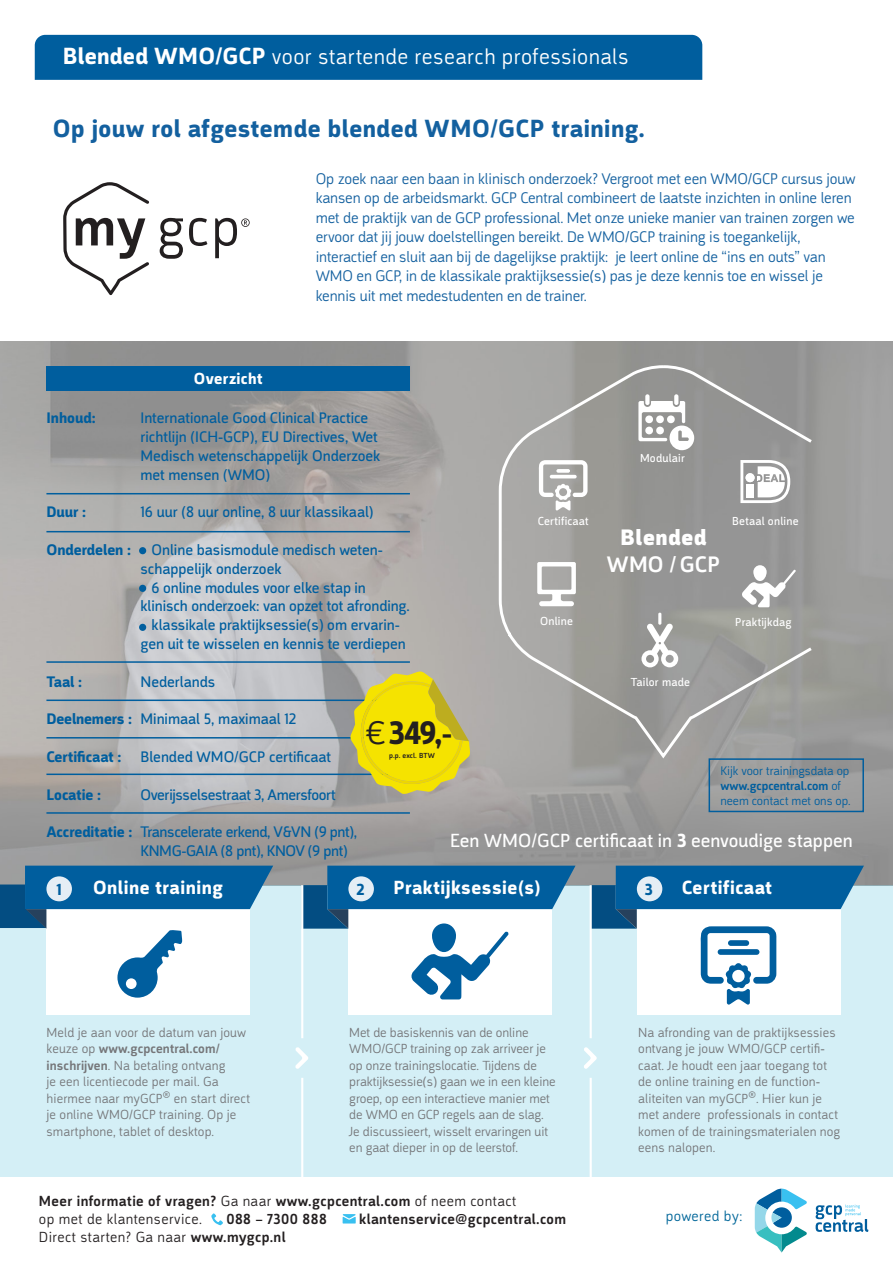
<style>
.page{position:relative;width:893px;height:1263px;background:#fff}
.page>*{position:absolute;margin:0;border:0;box-sizing:border-box;transform-origin:0 0}
.t1{font:700 33.45px "Argumentum";color:#231f20}
.t2{font:700 25.5px "Argumentum";letter-spacing:.02em;color:#13609f}
.t3{font:900 22.95px "Argumentum";letter-spacing:.03em;color:#fff}
.t4{font:500 22.95px "Argumentum";letter-spacing:.01em;color:#fff}
.t5{font:300 22.5px "Argumentum";letter-spacing:.02em;color:#fff}
.t6{font:700 19.5px "Argumentum";letter-spacing:.03em;color:#fff}
.t7{font:19.5px "Argumentum";letter-spacing:.005em;color:#fff}
.t8{font:700 16.5px "Argumentum";color:#005e9e}
.t9{font:700 16.35px "Argumentum";letter-spacing:.025em;color:#fff}
.t10{font:300 15.75px/19.5px "Argumentum";letter-spacing:-.005em;color:#13609f}
.t11{font:15.6px/18.8px "Argumentum";color:#005e9e}
.t12{font:15.6px "Argumentum";letter-spacing:-.02em;color:#005e9e}
.t13{font:700 15.6px "Argumentum";color:#005e9e}
.t14{font:500 15px "Argumentum";letter-spacing:.03em;color:#231f20}
.t15{font:300 15px "Argumentum";letter-spacing:.03em;color:#231f20}
.t16{font:300 15px "Argumentum";letter-spacing:.01em;color:#069}
.t17{font:300 13.5px/16.5px "Argumentum";letter-spacing:.01em;color:#757679}
.t18{font:300 12.75px/15px "Argumentum";color:#005e9e}
.t19{font:11.85px "Argumentum";letter-spacing:.02em;color:#fff}
.t20{font:500 7.5px "Argumentum";color:#231f20}
.s1{font-weight:700;font-size:24px}
.s2{font-weight:700}
.s3{font-weight:300}
.s4{font-weight:500}
.s5{font-size:16.5px}
</style>
<div class="page">
<img style="left:0;top:342px;width:893px;height:543px">
<div style="left:0;top:885px;width:892px;height:361px;background:#d4eff6"></div>
<div style="left:35px;top:35px;width:667px;height:45px;background:#005e9e"></div>
<div style="left:47px;top:900px;width:203px;height:115px;background:#fff"></div>
<div style="left:348px;top:900px;width:204px;height:115px;background:#fff"></div>
<div style="left:637px;top:900px;width:203px;height:115px;background:#fff"></div>
<hr style="left:301px;top:885px;width:2px;height:153px;background:#fff">
<hr style="left:301px;top:1078px;width:2px;height:154px;background:#fff">
<svg style="left:295px;top:1047px;width:13px;height:22px"></svg>
<hr style="left:590px;top:885px;width:2px;height:153px;background:#fff">
<hr style="left:590px;top:1078px;width:2px;height:154px;background:#fff">
<svg style="left:584px;top:1047px;width:13px;height:22px"></svg>
<svg style="left:0;top:866px;width:273px;height:132px"></svg>
<div style="left:46px;top:366px;width:364px;height:25px;background:#005e9e"></div>
<hr style="left:46px;top:531px;width:364px;height:1px;background:#005e9e">
<hr style="left:46px;top:493px;width:364px;height:1px;background:#005e9e">
<hr style="left:46px;top:699px;width:364px;height:2px;background:#005e9e">
<hr style="left:46px;top:737px;width:364px;height:1px;background:#005e9e">
<hr style="left:46px;top:661px;width:364px;height:2px;background:#005e9e">
<hr style="left:46px;top:773px;width:364px;height:2px;background:#005e9e">
<div style="left:139px;top:547px;width:7px;height:7px;background:#005e9e;border-radius:50%"></div>
<div style="left:139px;top:585px;width:7px;height:7px;background:#005e9e;border-radius:50%"></div>
<div style="left:139px;top:624px;width:7px;height:7px;background:#005e9e;border-radius:50%"></div>
<div style="left:0;top:1178px;width:893px;height:85px;background:#fff"></div>
<svg style="left:343px;top:1214px;width:13px;height:9px"></svg>
<svg style="left:211px;top:1213px;width:12px;height:12px"></svg>
<svg style="left:350px;top:671px;width:121px;height:124px;background:#d9cc35"></svg>
<svg style="left:63px;top:182px;width:86px;height:113px"></svg>
<svg style="left:160px;top:218px;width:23px;height:41px"></svg>
<svg style="left:189px;top:218px;width:18px;height:28px"></svg>
<svg style="left:215px;top:218px;width:35px;height:40px"></svg>
<svg style="left:497px;top:364px;width:318px;height:397px;background:#a1a09e"></svg>
<svg style="left:755px;top:1189px;width:52px;height:63px"></svg>
<svg style="left:816px;top:1204px;width:52px;height:28px"></svg>
<svg style="left:302px;top:866px;width:273px;height:133px"></svg>
<svg style="left:590px;top:866px;width:274px;height:138px"></svg>
<svg style="left:645px;top:394px;width:4px;height:11px"></svg>
<svg style="left:674px;top:394px;width:4px;height:11px"></svg>
<svg style="left:638px;top:401px;width:56px;height:49px"></svg>
<svg style="left:740px;top:460px;width:50px;height:43px"></svg>
<div style="left:745px;top:473px;width:10px;height:9px;background:#fff;border-radius:50%"></div>
<div style="left:746px;top:484px;width:8px;height:13px;background:#fff"></div>
<div style="left:709px;top:758px;width:155px;height:54px;border:2px solid #005e9e"></div>
<hr style="left:46px;top:812px;width:364px;height:2px;background:#005e9e">
<p class="t5" style="left:63px;top:43px;width:567px"><span class="s1">Blended WMO/GCP</span> voor startende research professionals</p>
<p class="t2" style="left:53px;top:113px;width:594px">Op jouw rol afgestemde blended WMO/GCP training.</p>
<p class="t9" style="left:194px;top:369px;width:70px">Overzicht</p>
<p class="t10" style="left:316px;top:169px;width:541px">Op zoek naar een baan in klinisch onderzoek? Vergroot met een WMO/GCP cursus jouw kansen op de arbeidsmarkt. GCP Central combineert de laatste inzichten in online leren met de praktijk van de GCP professional. Met onze unieke manier van trainen zorgen we ervoor dat jij jouw doelstellingen bereikt. De WMO/GCP training is toegankelijk,</p>
<p class="t10" style="left:316px;top:247px;width:511px">interactief en sluit aan bij de dagelijkse praktijk: je leert online de “ins en outs” van<br>WMO en GCP, in de klassikale praktijksessie(s) pas je deze kennis toe en wissel je kennis uit met medestudenten en de trainer.</p>
<p class="t13" style="left:46px;top:409px;width:51px">Inhoud:</p>
<p class="t11" style="left:140px;top:409px;width:242px">Internationale Good Clinical Practice richtlijn (ICH-GCP), EU Directives, Wet<br>Medisch wetenschappelijk Onderzoek</p>
<p class="t11" style="left:140px;top:465px;width:131px">met mensen (WMO)</p>
<p class="t13" style="left:46px;top:503px;width:41px">Duur :</p>
<p class="t11" style="left:140px;top:503px;width:235px">16 uur (8 uur online, 8 uur klassikaal)</p>
<p class="t13" style="left:46px;top:540px;width:86px">Onderdelen :</p>
<p class="t11" style="left:152px;top:541px;width:233px">Online basismodule medisch weten-</p>
<p class="t11" style="left:140px;top:559px;width:143px">schappelijk onderzoek</p>
<p class="t11" style="left:140px;top:578px;width:271px;text-indent:11px">6 online modules voor elke stap in klinisch onderzoek: van opzet tot afronding.</p>
<p class="t11" style="left:140px;top:616px;width:267px;text-align:center">klassikale praktijksessie(s) om ervarin&shy;gen uit te wisselen en kennis te verdiepen</p>
<p class="t13" style="left:46px;top:672px;width:37px">Taal :</p>
<p class="t11" style="left:140px;top:672px;width:76px">Nederlands</p>
<p class="t11" style="left:46px;top:710px;width:252px"><span class="s2">Deelnemers :</span> Minimaal 5, maximaal 12</p>
<p class="t11" style="left:46px;top:747px;width:286px"><span class="s2">Certificaat :</span> Blended WMO/GCP certificaat</p>
<p class="t13" style="left:46px;top:785px;width:56px">Locatie :</p>
<p class="t12" style="left:140px;top:785px;width:197px">Overijsselsestraat 3, Amersfoort</p>
<p class="t12" style="left:46px;top:822px;width:312px"><span class="s2">Accreditatie :</span> Transcelerate erkend, V&amp;VN (9 pnt),</p>
<p class="t12" style="left:140px;top:841px;width:209px">KNMG-GAIA (8 pnt), KNOV (9 pnt)</p>
<p class="t19" style="left:640px;top:451px;width:46px">Modulair</p>
<p class="t19" style="left:732px;top:513px;width:68px">Betaal online</p>
<p class="t19" style="left:538px;top:514px;width:52px">Certificaat</p>
<p class="t3" style="left:620px;top:523px;width:87px">Blended</p>
<p class="t4" style="left:607px;top:551px;width:115px">WMO /GCP</p>
<p class="t19" style="left:540px;top:614px;width:34px">Online</p>
<p class="t19" style="left:735px;top:614px;width:58px">Praktijkdag</p>
<p class="t19" style="left:631px;top:675px;width:61px">Tailor made</p>
<p class="t1" style="left:366px;top:712px;width:89px"><span class="s3">€</span> 349,-</p>
<p class="t20" style="left:389px;top:750px;width:47px">p.p. excl. BTW</p>
<p class="t18" style="left:720px;top:763px;width:131px">Kijk voor trainingsdata op <span class="s4">www.gcpcentral.com</span> of</p>
<p class="t18" style="left:720px;top:793px;width:132px">neem contact met ons op.</p>
<p class="t7" style="left:450px;top:829px;width:404px">Een WMO/GCP certificaat in <span class="s2">3</span> eenvoudige stappen</p>
<p class="t8" style="left:57px;top:879px;width:7px">1</p>
<p class="t6" style="left:93px;top:876px;width:132px">Online training</p>
<p class="t8" style="left:356px;top:879px;width:10px">2</p>
<p class="t6" style="left:393px;top:876px;width:149px">Praktijksessie(s)</p>
<p class="t8" style="left:645px;top:879px;width:10px">3</p>
<p class="t6" style="left:682px;top:876px;width:92px">Certificaat</p>
<p class="t17" style="left:47px;top:1024px;width:205px">Meld je aan voor de datum van jouw keuze op <span class="s4">www.gcpcentral.com/ inschrijven</span>. Na betaling ontvang<br>je een licentiecode per mail. Ga hiermee naar myGCP<span class="s5">®</span> en start direct je online WMO/GCP training. Op je smartphone, tablet of desktop.</p>
<p class="t17" style="left:349px;top:1024px;width:208px">Met de basiskennis van de online WMO/GCP training op zak arriveer je op onze trainingslocatie. Tijdens de praktijksessie(s) gaan we in een kleine groep, op een interactieve manier met de WMO en GCP regels aan de slag.<br>Je discussieert, wisselt ervaringen uit en gaat dieper in op de leerstof.</p>
<p class="t17" style="left:638px;top:1024px;width:204px">Na afronding van de praktijksessies ontvang je jouw WMO/GCP certifi&shy;caat. Je houdt een jaar toegang tot de online training en de function&shy;aliteiten van myGCP<span class="s5">®</span>. Hier kun je met andere professionals in contact komen of de trainingsmaterialen nog eens nalopen.</p>
<p class="t14" style="left:39px;top:1192px;width:479px">Meer informatie of vragen? <span class="s3">Ga naar</span> www.gcpcentral.com <span class="s3">of neem contact</span></p>
<p class="t15" style="left:39px;top:1210px;width:165px">op met de klantenservice.</p>
<p class="t14" style="left:226px;top:1210px;width:102px">088 – 7300 888</p>
<p class="t14" style="left:359px;top:1210px;width:209px">klantenservice@gcpcentral.com</p>
<p class="t15" style="left:39px;top:1228px;width:248px">Direct starten? Ga naar <span class="s4">www.mygcp.nl</span></p>
<p class="t16" style="left:666px;top:1207px;width:78px">powered by:</p>
</div>
